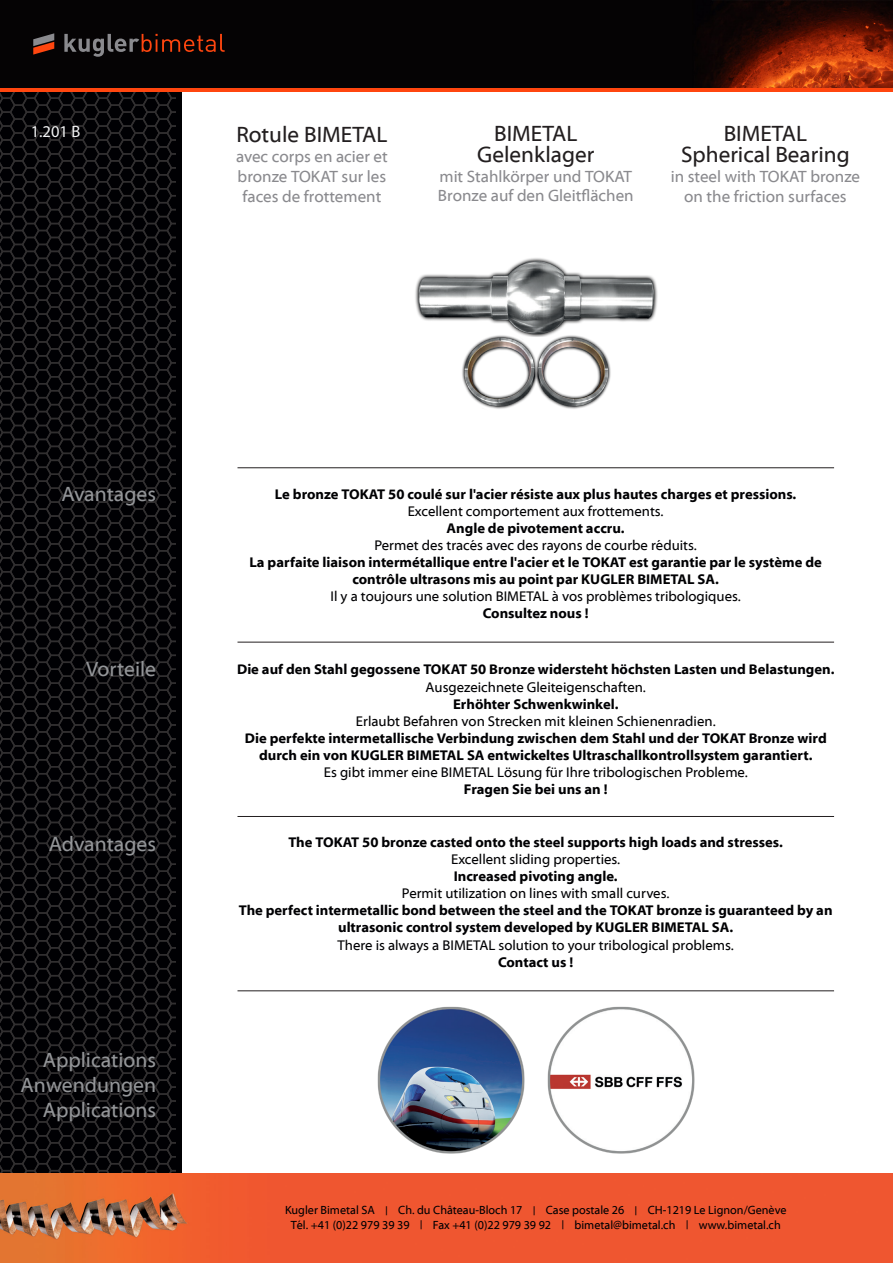
<style>
.page{position:relative;width:893px;height:1263px;background:#fff}
.page>*{position:absolute;margin:0;border:0;box-sizing:border-box;transform-origin:0 0}
.t1{font:22.5px/21px "Myriad Web Pro";color:#231f20;text-align:center}
.t2{font:21px/25.2px "Myriad Web Pro";color:#939598;text-align:right}
.t3{font:16.5px/19.8px "Myriad Web Pro";color:#8a8a8e}
.t4{font:16.5px "Myriad Pro";color:#f2f3f4}
.t5{font:700 14.25px/17.1px "Myriad Web Pro";color:#000003;text-align:center}
.t6{font:14.25px "Myriad Web Pro";color:#000003}
.t7{font:12px/14.4px "Myriad Web Pro";color:#000003;text-align:center}
.s1{font-size:9px}
</style>
<div class="page">
<div style="left:225px;top:1174px;width:668px;height:89px;background:#ef5630"></div>
<img style="left:225px;top:0;width:668px;height:88px">
<svg style="left:0;top:0;width:225px;height:1263px"></svg>
<hr style="left:0;top:88px;width:893px;height:3px;background:#ff460f">
<img style="left:377px;top:1006px;width:148px;height:148px">
<img style="left:547px;top:1006px;width:148px;height:148px">
<img style="left:415px;top:258px;width:243px;height:151px">
<p class="t4" style="left:31px;top:121px;width:51px">1.201 B</p>
<h1 class="t1" style="left:236px;top:125px;width:153px">Rotule BIMETAL</h1>
<p class="t3" style="left:236px;top:147px;width:153px;text-align:justify">avec corps en acier et bronze TOKAT sur les faces de frottement</p>
<h1 class="t1" style="left:477px;top:123px;width:119px">BIMETAL<br>Gelenklager</h1>
<p class="t3" style="left:438px;top:167px;width:197px">mit Stahlkörper und TOKAT<br>Bronze auf den Gleitflächen</p>
<h1 class="t1" style="left:681px;top:124px;width:170px">BIMETAL<br>Spherical Bearing</h1>
<p class="t3" style="left:671px;top:167px;width:191px;text-align:center">in steel with TOKAT bronze on the friction surfaces</p>
<h2 class="t2" style="left:61px;top:482px;width:96px">Avantages</h2>
<p class="t5" style="left:275px;top:485px;width:523px">Le bronze TOKAT 50 coulé sur l'acier résiste aux plus hautes charges et pressions.</p>
<p class="t6" style="left:408px;top:503px;width:257px">Excellent comportement aux frottements.</p>
<p class="t5" style="left:447px;top:520px;width:180px">Angle de pivotement accru.</p>
<p class="t6" style="left:374px;top:537px;width:324px">Permet des tracés avec des rayons de courbe réduits.</p>
<p class="t5" style="left:249px;top:554px;width:574px">La parfaite liaison intermétallique entre l'acier et le TOKAT est garantie par le système de contrôle ultrasons mis au point par KUGLER BIMETAL SA.</p>
<p class="t6" style="left:330px;top:589px;width:412px">Il y a toujours une solution BIMETAL à vos problèmes tribologiques.</p>
<p class="t5" style="left:483px;top:605px;width:107px">Consultez nous !</p>
<h2 class="t2" style="left:86px;top:656px;width:71px">Vorteile</h2>
<p class="t5" style="left:237px;top:661px;width:599px">Die auf den Stahl gegossene TOKAT 50 Bronze widersteht höchsten Lasten und Belastungen.</p>
<p class="t6" style="left:426px;top:679px;width:222px">Ausgezeichnete Gleiteigenschaften.</p>
<p class="t5" style="left:453px;top:696px;width:167px">Erhöhter Schwenkwinkel.</p>
<p class="t6" style="left:356px;top:713px;width:361px">Erlaubt Befahren von Strecken mit kleinen Schienenradien.</p>
<p class="t5" style="left:245px;top:730px;width:583px">Die perfekte intermetallische Verbindung zwischen dem Stahl und der TOKAT Bronze wird durch ein von KUGLER BIMETAL SA entwickeltes Ultraschallkontrollsystem garantiert.</p>
<p class="t6" style="left:324px;top:765px;width:426px">Es gibt immer eine BIMETAL Lösung für Ihre tribologischen Probleme.</p>
<p class="t5" style="left:464px;top:781px;width:145px">Fragen Sie bei uns an !</p>
<h2 class="t2" style="left:49px;top:831px;width:109px">Advantages</h2>
<p class="t5" style="left:288px;top:834px;width:496px">The TOKAT 50 bronze casted onto the steel supports high loads and stresses.</p>
<p class="t6" style="left:451px;top:851px;width:171px">Excellent sliding properties.</p>
<p class="t5" style="left:454px;top:868px;width:166px">Increased pivoting angle.</p>
<p class="t6" style="left:402px;top:886px;width:269px">Permit utilization on lines with small curves.</p>
<p class="t5" style="left:239px;top:902px;width:595px">The perfect intermetallic bond between the steel and the TOKAT bronze is guaranteed by an ultrasonic control system developed by KUGLER BIMETAL SA.</p>
<p class="t6" style="left:338px;top:937px;width:398px">There is always a BIMETAL solution to your tribological problems.</p>
<p class="t5" style="left:498px;top:953px;width:77px">Contact us !</p>
<h2 class="t2" style="left:21px;top:1048px;width:137px">Applications<br>Anwendungen<br>Applications</h2>
<p class="t7" style="left:285px;top:1203px;width:503px">Kugler Bimetal SA <span class="s1">|</span> Ch. du Château-Bloch 17 <span class="s1">|</span> Case postale 26 <span class="s1">|</span> CH-1219 Le Lignon/Genève<br>Tél. +41 (0)22 979 39 39 <span class="s1">|</span> Fax +41 (0)22 979 39 92 <span class="s1">|</span> bimetal@bimetal.ch <span class="s1">|</span> www.bimetal.ch</p>
</div>
